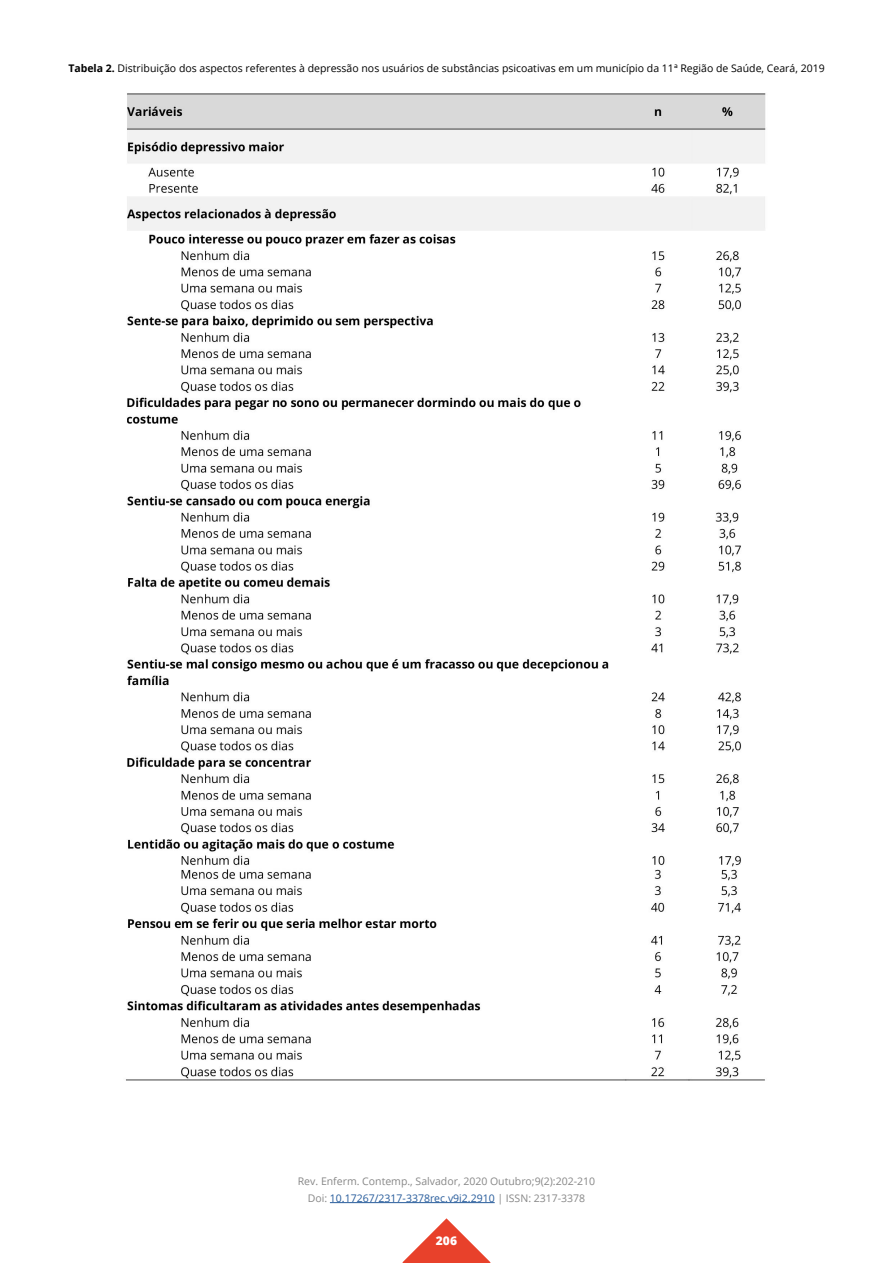
<style>
.page{position:relative;width:893px;height:1263px;background:#fff}
.page>*{position:absolute;margin:0;border:0;box-sizing:border-box;transform-origin:0 0}
.t1{font:800 12px "Open Sans";color:#fff}
.t2{font:10.5px "Open Sans";color:#000}
.t3{font:10.5px/16.5px "Open Sans";color:#878787;text-align:center}
.s1{font-weight:700}
.s2{color:#265b9b}
</style>
<div class="page">
<svg style="left:402px;top:1218px;width:89px;height:45px"></svg>
<hr style="left:330px;top:1202px;width:165px;height:1px;background:#265b9b">
<img style="left:127px;top:93px;width:639px;height:773px">
<img style="left:126px;top:869px;width:639px;height:212px">
<p class="t2" style="left:68px;top:61px;width:758px"><span class="s1">Tabela 2.</span> Distribuição dos aspectos referentes à depressão nos usuários de substâncias psicoativas em um município da 11ª Região de Saúde, Ceará, 2019</p>
<p class="t3" style="left:298px;top:1173px;width:299px">Rev. Enferm. Contemp., Salvador, 2020 Outubro;9(2):202-210<br>Doi: <span class="s2">10.17267/2317-3378rec.v9i2.2910</span> | ISSN: 2317-3378</p>
<p class="t1" style="left:436px;top:1232px;width:23px">206</p>
</div>
